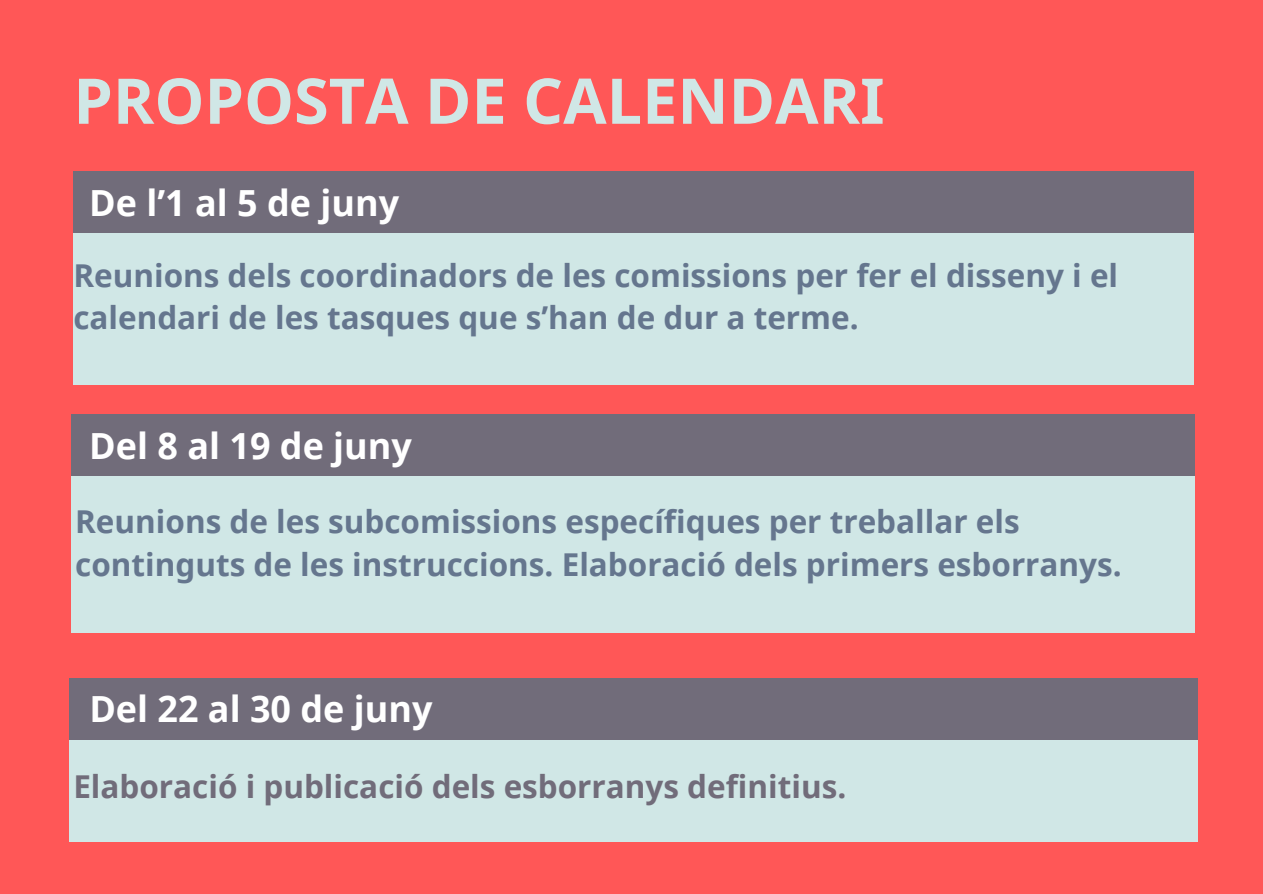
<style>
.page{position:relative;width:1263px;height:894px;background:#fff}
.page>*{position:absolute;margin:0;border:0;box-sizing:border-box;transform-origin:0 0}
.t1{font:700 63px "Noto Sans";color:#d0e7e6}
.t2{font:700 36px "Noto Sans";color:#fff}
.t3{font:700 31.5px/42.9px "Noto Sans";color:#65768e}
.t4{font:700 31.5px "Noto Sans";color:#716c7a}
</style>
<div class="page">
<div style="left:0;top:0;width:1263px;height:893px;background:#ff5757"></div>
<div style="left:73px;top:171px;width:1121px;height:214px;background:#d0e7e6"></div>
<div style="left:73px;top:171px;width:1121px;height:62px;background:#716c7a"></div>
<div style="left:71px;top:414px;width:1124px;height:218px;background:#d0e7e6"></div>
<div style="left:71px;top:414px;width:1124px;height:62px;background:#716c7a"></div>
<div style="left:70px;top:678px;width:1128px;height:163px;background:#d0e7e6"></div>
<div style="left:70px;top:678px;width:1128px;height:62px;background:#716c7a"></div>
<h1 class="t1" style="left:73px;top:56px;width:813px">PROPOSTA DE CALENDARI</h1>
<p class="t2" style="left:89px;top:178px;width:311px">De l’1 al 5 de juny</p>
<p class="t3" style="left:73px;top:253px;width:1046px">Reunions dels coordinadors de les comissions per fer el disseny i el calendari de les tasques que s’han de dur a terme.</p>
<p class="t2" style="left:89px;top:420px;width:324px">Del 8 al 19 de juny</p>
<p class="t3" style="left:75px;top:499px;width:1048px">Reunions de les subcomissions específiques per treballar els continguts de les instruccions. Elaboració dels primers esborranys.</p>
<p class="t2" style="left:89px;top:683px;width:345px">Del 22 al 30 de juny</p>
<p class="t4" style="left:73px;top:764px;width:774px">Elaboració i publicació dels esborranys definitius.</p>
</div>
